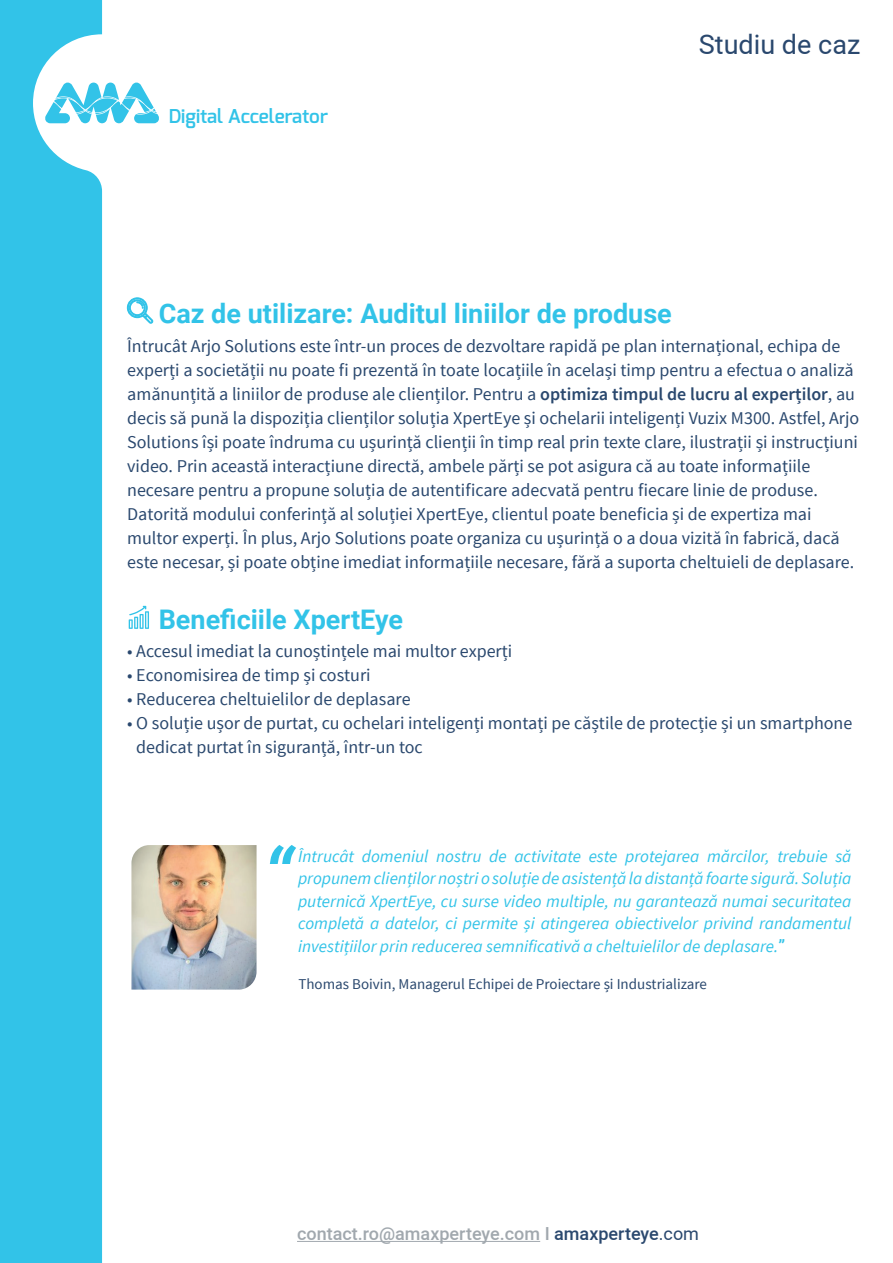
<style>
.page{position:relative;width:893px;height:1263px;background:#fff}
.page>*{position:absolute;margin:0;border:0;box-sizing:border-box;transform-origin:0 0}
.t1{font:italic 500 77.25px "Roboto";color:#32c3e8}
.t2{font:700 27px "Roboto";color:#32c3e8}
.t3{font:27px "Roboto";color:#2a486e}
.t4{font:600 19.05px "Exo";color:#32c3e8}
.t5{font:18px/24px "Source Sans Pro";color:#2a486e}
.t6{font:500 18px "Roboto";color:#a1a8ae}
.t7{font:italic 17.25px/22.5px "Source Sans Pro";color:#32c3e8;text-align:justify}
.t8{font:15px "Source Sans Pro";color:#2a486e}
.t9{font:500 8.25px "Roboto";color:#a0a6ae}
.s1{font-weight:600}
.s2{font-family:"Roboto";font-weight:500;font-style:normal}
.s3{color:#2a486e}
.s4{font-weight:400;color:#2a486e}
</style>
<div class="page">
<div style="left:0;top:0;width:102px;height:1263px;background:#32c3e8"></div>
<svg style="left:45px;top:83px;width:114px;height:40px"></svg>
<svg style="left:127px;top:297px;width:26px;height:27px"></svg>
<svg style="left:145px;top:611px;width:4px;height:18px"></svg>
<svg style="left:129px;top:606px;width:19px;height:21px"></svg>
<img style="left:131px;top:845px;width:126px;height:144px">
<hr style="left:297px;top:1241px;width:243px;height:1px;background:#a1a8ae">
<p class="t4" style="left:169px;top:104px;width:161px">Digital Accelerator</p>
<h2 class="t3" style="left:699px;top:29px;width:163px">Studiu de caz</h2>
<h2 class="t2" style="left:159px;top:295px;width:515px">Caz de utilizare: Auditul liniilor de produse</h2>
<p class="t5" style="left:127px;top:334px;width:733px">Întrucât Arjo Solutions este într-un proces de dezvoltare rapidă pe plan internațional, echipa de experți a societății nu poate fi prezentă în toate locațiile în același timp pentru a efectua o analiză amănunțită a liniilor de produse ale clienților. Pentru a <span class="s1">optimiza timpul de lucru al experților</span>, au decis să pună la dispoziția clienților soluția XpertEye și ochelarii inteligenți Vuzix M300. Astfel, Arjo Solutions își poate îndruma cu ușurință clienții în timp real prin texte clare, ilustrații și instrucțiuni video. Prin această interacțiune directă, ambele părți se pot asigura că au toate informațiile necesare pentru a propune soluția de autentificare adecvată pentru fiecare linie de produse.<br>Datorită modului conferință al soluției XpertEye, clientul poate beneficia și de expertiza mai multor experți. În plus, Arjo Solutions poate organiza cu ușurință o a doua vizită în fabrică, dacă este necesar, și poate obține imediat informațiile necesare, fără a suporta cheltuieli de deplasare.</p>
<h2 class="t2" style="left:159px;top:600px;width:246px">Beneficiile XpertEye</h2>
<p class="t5" style="left:127px;top:639px;width:387px">• Accesul imediat la cunoștințele mai multor experți</p>
<p class="t5" style="left:127px;top:663px;width:245px">• Economisirea de timp și costuri</p>
<p class="t5" style="left:127px;top:687px;width:285px">• Reducerea cheltuielilor de deplasare</p>
<p class="t5" style="left:136px;top:711px;width:718px;text-indent:-9px">• O soluție ușor de purtat, cu ochelari inteligenți montați pe căștile de protecție și un smartphone dedicat purtat în siguranță, într-un toc</p>
<h1 class="t1" style="left:263px;top:822px;width:31px">“</h1>
<p class="t7" style="left:298px;top:845px;width:555px">Întrucât domeniul nostru de activitate este protejarea mărcilor, trebuie să propunem clienților noștri o soluție de asistență la distanță foarte sigură. Soluția puternică XpertEye, cu surse video multiple, nu garantează numai securitatea completă a datelor, ci permite și atingerea obiectivelor privind randamentul investițiilor prin reducerea semnificativă a cheltuielilor de deplasare.<span class="s2">”</span></p>
<p class="t8" style="left:298px;top:975px;width:410px">Thomas Boivin, Managerul Echipei de Proiectare și Industrializare</p>
<p class="t6" style="left:297px;top:1223px;width:403px">contact.ro@amaxperteye.com I <span class="s3">amaxperteye</span><span class="s4">.com</span></p>
<p class="t9" style="left:288px;top:1235px;width:421px">AMA SA I 130 rue Eugène Pottier, 35000 Rennes, FRANCE I (+33) 2 23 44 13 39 I contact.fr@amaxperteye.com</p>
</div>
